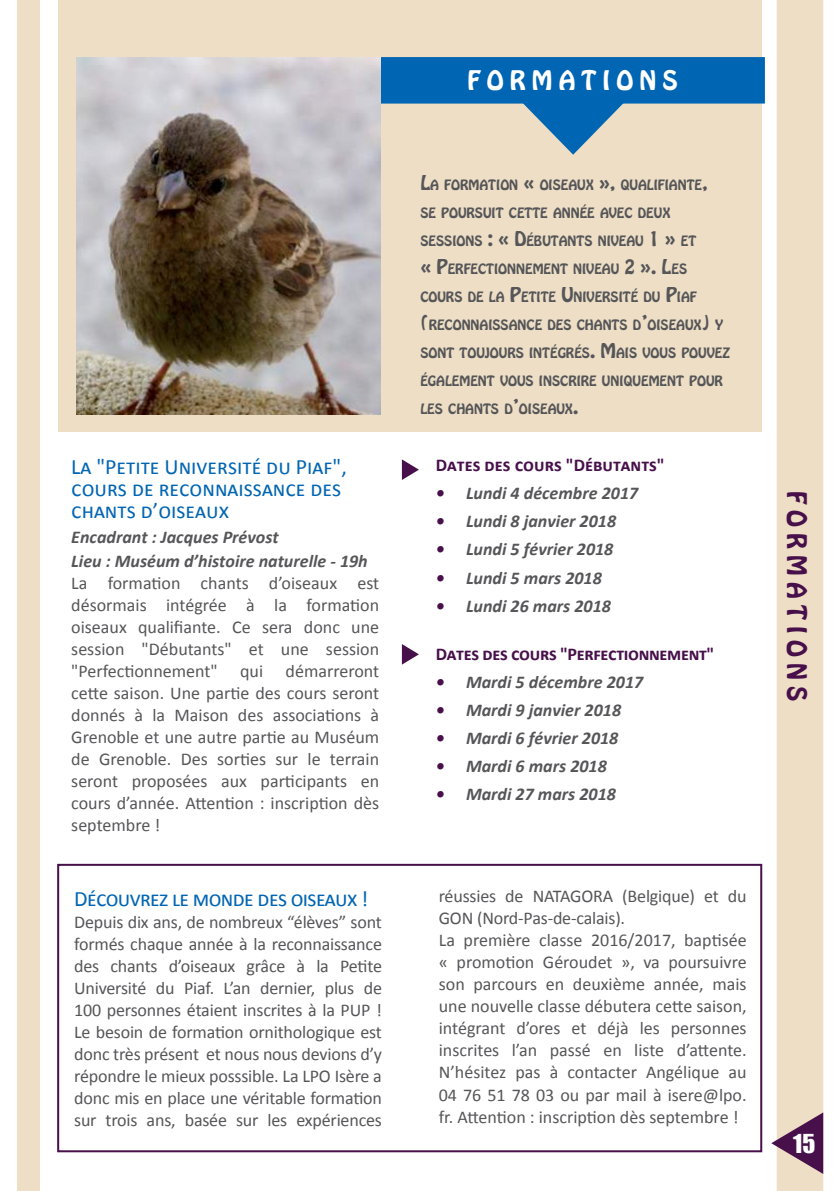
<style>
.page{position:relative;width:840px;height:1191px;background:#fff}
.page>*{position:absolute;margin:0;border:0;box-sizing:border-box;transform-origin:0 0}
.t1{font:24px "Impact";color:#fff}
.t2{font:23.8px "Hobo Std";letter-spacing:.255em;color:#fff}
.t3{font:23.8px "Hobo Std";letter-spacing:.255em;color:#47104a}
.t4{font:22px/22px "Calibri";color:#0065b2}
.t5{font:22px "Calibri";letter-spacing:-.03em;color:#0065b2}
.t6{font:18px/22px "Calibri";letter-spacing:-.01em;color:#565659;text-align:justify}
.t7{font:italic 700 18px/24px "Calibri";color:#565659}
.t8{font:700 18px "Calibri";letter-spacing:-.02em;color:#47104a}
.t9{font:700 18px "Calibri";color:#47104a}
.t10{font:12.6px "Hobo Std";color:#565659}
.s1{font-size:18px}
.s2{color:#47104a}
</style>
<div class="page">
<svg style="left:401px;top:459px;width:17px;height:21px"></svg>
<svg style="left:401px;top:644px;width:17px;height:20px"></svg>
<div style="left:776px;top:0;width:46px;height:1191px;background:#eddec5"></div>
<svg style="left:771px;top:1112px;width:51px;height:62px"></svg>
<div style="left:58px;top:0;width:702px;height:431px;background:#eddec5"></div>
<div style="left:57px;top:864px;width:704px;height:288px;border:2px solid #47104a"></div>
<div style="left:380px;top:57px;width:384px;height:47px;background:#0065b2"></div>
<svg style="left:521px;top:103px;width:103px;height:52px"></svg>
<img style="left:77px;top:57px;width:303px;height:357px">
<div style="left:17px;top:0;width:23px;height:1191px;background:#eddec5"></div>
<p class="t4" style="left:71px;top:456px;width:277px">La "Petite Université du Piaf", cours de reconnaissance des chants d’oiseaux</p>
<p class="t7" style="left:71px;top:524px;width:298px">Encadrant : Jacques Prévost<br>Lieu : Muséum d’histoire naturelle - 19h</p>
<p class="t6" style="left:71px;top:571px;width:309px">La formation chants d’oiseaux est désormais intégrée à la formation oiseaux qualifiante. Ce sera donc une session "Débutants" et une session "Perfectionnement" qui démarreront cette saison. Une partie des cours seront donnés à la Maison des associations à Grenoble et une autre partie au Muséum de Grenoble. Des sorties sur le terrain seront proposées aux participants en cours d’année. Attention : inscription dès septembre !</p>
<p class="t5" style="left:74px;top:884px;width:295px">Découvrez le monde des oiseaux !</p>
<p class="t6" style="left:74px;top:910px;width:309px">Depuis dix ans, de nombreux “élèves” sont formés chaque année à la reconnaissance des chants d’oiseaux grâce à la Petite Université du Piaf. L’an dernier, plus de 100 personnes étaient inscrites à la PUP !<br>Le besoin de formation ornithologique est donc très présent et nous nous devions d’y répondre le mieux posssible. La LPO Isère a donc mis en place une véritable formation sur trois ans, basée sur les expériences</p>
<h2 class="t2" style="left:467px;top:64px;width:210px">FORMATIONS</h2>
<p class="t10" style="left:420px;top:176px;width:288px"><span class="s1">L</span>A FORMATION <span class="s1">«</span> OISEAUX <span class="s1">»,</span> QUALIFIANTE<span class="s1">,</span></p>
<p class="t10" style="left:420px;top:204px;width:251px">SE POURSUIT CETTE ANNÉE AVEC DEUX</p>
<p class="t10" style="left:420px;top:232px;width:277px">SESSIONS <span class="s1">: « D</span>ÉBUTANTS NIVEAU <span class="s1">1 »</span> ET</p>
<p class="t10" style="left:420px;top:260px;width:267px"><span class="s1">« P</span>ERFECTIONNEMENT NIVEAU <span class="s1">2 ». L</span>ES</p>
<p class="t10" style="left:420px;top:288px;width:278px">COURS DE LA <span class="s1">P</span>ETITE <span class="s1">U</span>NIVERSITÉ DU <span class="s1">P</span>IAF</p>
<p class="t10" style="left:420px;top:316px;width:304px"><span class="s1">(</span>RECONNAISSANCE DES CHANTS D<span class="s1">’</span>OISEAUX<span class="s1">)</span> Y</p>
<p class="t10" style="left:420px;top:344px;width:311px">SONT TOUJOURS INTÉGRÉS<span class="s1">. M</span>AIS VOUS POUVEZ</p>
<p class="t10" style="left:420px;top:372px;width:304px">ÉGALEMENT VOUS INSCRIRE UNIQUEMENT POUR</p>
<p class="t10" style="left:420px;top:400px;width:159px">LES CHANTS D<span class="s1">’</span>OISEAUX<span class="s1">.</span></p>
<p class="t9" style="left:435px;top:454px;width:230px">Dates des cours "Débutants"</p>
<p class="t7" style="left:435px;top:481px;width:204px"><span class="s2">•</span> Lundi 4 décembre 2017</p>
<p class="t7" style="left:435px;top:509px;width:181px"><span class="s2">•</span> Lundi 8 janvier 2018</p>
<p class="t7" style="left:435px;top:537px;width:179px"><span class="s2">•</span> Lundi 5 février 2018</p>
<p class="t7" style="left:435px;top:565px;width:167px"><span class="s2">•</span> Lundi 5 mars 2018</p>
<p class="t7" style="left:435px;top:593px;width:176px"><span class="s2">•</span> Lundi 26 mars 2018</p>
<p class="t8" style="left:435px;top:642px;width:280px">Dates des cours "Perfectionnement"</p>
<p class="t7" style="left:435px;top:669px;width:209px"><span class="s2">•</span> Mardi 5 décembre 2017</p>
<p class="t7" style="left:435px;top:697px;width:186px"><span class="s2">•</span> Mardi 9 janvier 2018</p>
<p class="t7" style="left:435px;top:725px;width:184px"><span class="s2">•</span> Mardi 6 février 2018</p>
<p class="t7" style="left:435px;top:753px;width:172px"><span class="s2">•</span> Mardi 6 mars 2018</p>
<p class="t7" style="left:435px;top:781px;width:181px"><span class="s2">•</span> Mardi 27 mars 2018</p>
<p class="t6" style="left:438px;top:885px;width:309px;text-align:left">réussies de NATAGORA (Belgique) et du GON (Nord-Pas-de-calais).<br>La première classe 2016/2017, baptisée « promotion Géroudet », va poursuivre son parcours en deuxième année, mais une nouvelle classe débutera cette saison, intégrant d’ores et déjà les personnes inscrites l’an passé en liste d’attente.<br>N’hésitez pas à contacter Angélique au 04 76 51 78 03 ou par mail à isere@lpo. fr. Attention : inscription dès septembre !</p>
<h2 class="t3" style="left:812px;top:491px;width:210px;rotate:90deg">FORMATIONS</h2>
<h1 class="t1" style="left:792px;top:1125px;width:24px">15</h1>
</div>
